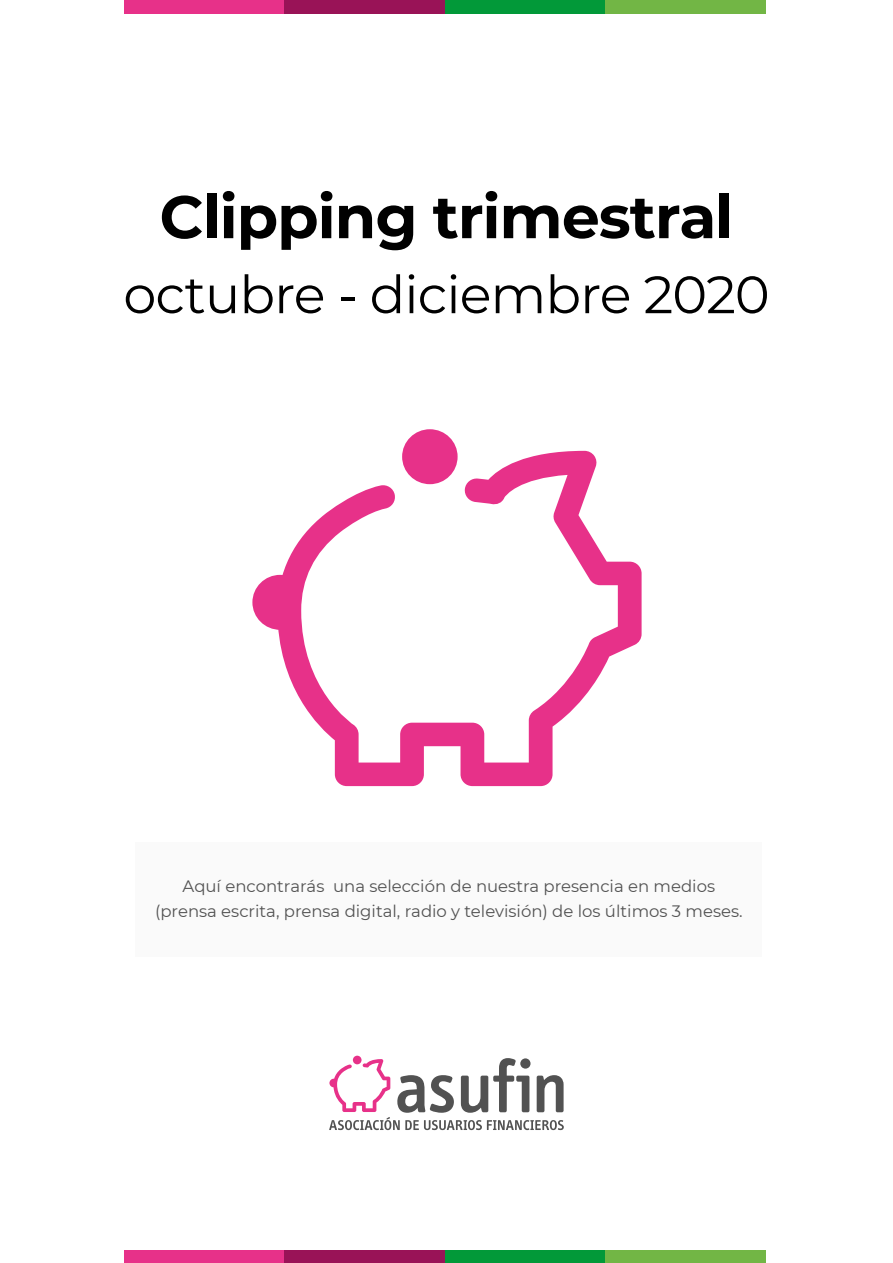
<style>
.page{position:relative;width:893px;height:1263px;background:#fff}
.page>*{position:absolute;margin:0;border:0;box-sizing:border-box;transform-origin:0 0}
.t1{font:700 60px "Montserrat";letter-spacing:-.015em;color:#000}
.t2{font:52.5px "Montserrat";letter-spacing:-.015em;color:#000}
.t3{font:16.5px/25.5px "Montserrat";color:#525252;text-align:center}
</style>
<div class="page">
<div style="left:124px;top:0;width:160px;height:13px;background:#e73189"></div>
<div style="left:445px;top:0;width:160px;height:13px;background:#029939"></div>
<div style="left:284px;top:0;width:161px;height:13px;background:#991357"></div>
<div style="left:605px;top:0;width:160px;height:13px;background:#72b645"></div>
<div style="left:124px;top:1250px;width:160px;height:13px;background:#e73189"></div>
<div style="left:445px;top:1250px;width:160px;height:13px;background:#029939"></div>
<div style="left:284px;top:1250px;width:161px;height:13px;background:#991357"></div>
<div style="left:605px;top:1250px;width:160px;height:13px;background:#72b645"></div>
<div style="left:353px;top:1056px;width:9px;height:8px;background:#e73189;border-radius:50%"></div>
<svg style="left:329px;top:1058px;width:235px;height:72px"></svg>
<div style="left:136px;top:842px;width:626px;height:114px;background:#fafafa"></div>
<svg style="left:278px;top:451px;width:364px;height:335px"></svg>
<div style="left:402px;top:429px;width:56px;height:55px;background:#e73189;border-radius:50%"></div>
<svg style="left:252px;top:575px;width:43px;height:55px;background:#ea4f9a"></svg>
<h1 class="t1" style="left:160px;top:174px;width:575px">Clipping trimestral</h1>
<h2 class="t2" style="left:123px;top:258px;width:648px">octubre - diciembre 2020</h2>
<p class="t3" style="left:155px;top:872px;width:589px">Aquí encontrarás una selección de nuestra presencia en medios (prensa escrita, prensa digital, radio y televisión) de los últimos 3 meses.</p>
</div>
